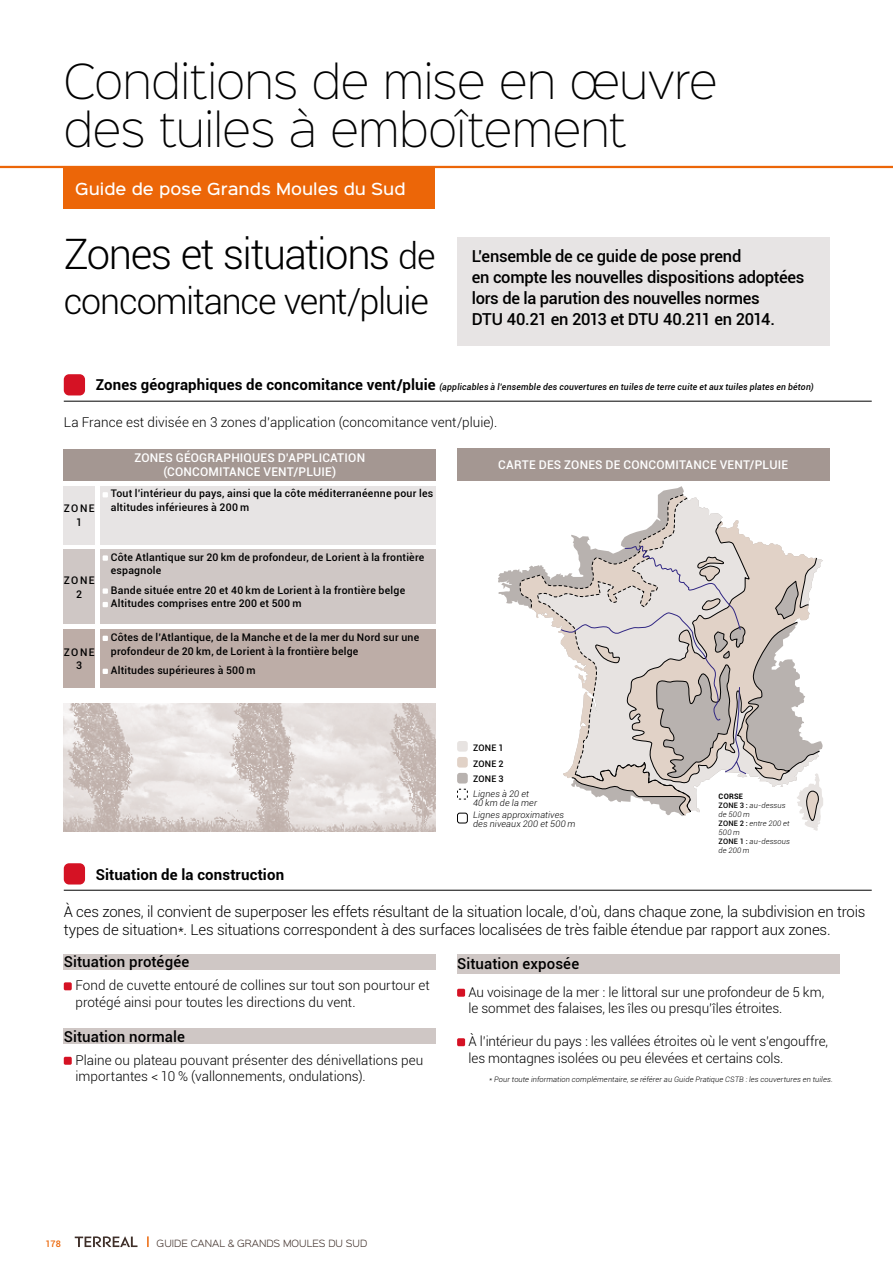
<style>
.page{position:relative;width:893px;height:1263px;background:#fff}
.page>*{position:absolute;margin:0;border:0;box-sizing:border-box;transform-origin:0 0}
.t1{font:43.5px/48px "Sinkin Sans 200 X Light";letter-spacing:-.015em;color:#000}
.t2{font:300 42px "Roboto";letter-spacing:-.035em;color:#000}
.t3{font:300 36px "Roboto";letter-spacing:-.035em;color:#000}
.t4{font:500 16.5px/21px "Roboto";letter-spacing:-.015em;color:#000}
.t5{font:300 15px/18px "Roboto";letter-spacing:-.01em;color:#000}
.t6{font:500 15px "Roboto";letter-spacing:.005em;color:#000}
.t7{font:500 15px "Sinkin Sans 500";color:#fff}
.t8{font:700 15px "Roboto";letter-spacing:.01em;color:#000}
.t9{font:300 13.5px/16.5px "Roboto";letter-spacing:-.005em;color:#000}
.t10{font:500 12px/13.5px "Roboto";letter-spacing:.02em;color:#fff;text-align:center}
.t11{font:500 10.5px/13.5px "Roboto";letter-spacing:.02em;color:#000}
.t12{font:italic 500 9px "Roboto";letter-spacing:.025em;color:#000;scale:.95 1}
.t13{font:italic 300 9px/9px "Roboto";letter-spacing:.015em;color:#000}
.t14{font:300 9px "Sinkin Sans 300";color:#3f2f29}
.t15{font:500 9px/15.9px "Roboto";letter-spacing:.025em;color:#000;text-align:justify}
.t16{font:500 9px "Roboto";color:#ec6608}
.t17{font:italic 300 7.5px/9px "Roboto";letter-spacing:.015em;color:#000}
.s1{font-size:36px}
.s2{font-weight:700;font-style:normal;font-size:15px}
.s3{font-weight:700;font-style:normal}
.s4{font-weight:500;font-style:normal}
</style>
<div class="page">
<svg style="left:75px;top:1236px;width:62px;height:11px"></svg>
<svg style="left:147px;top:1236px;width:2px;height:11px"></svg>
<div style="left:64px;top:168px;width:371px;height:41px;background:#ec6608"></div>
<hr style="left:0;top:166px;width:893px;height:2px;background:#ec6608">
<hr style="left:64px;top:401px;width:808px;height:1px;background:#000">
<div style="left:64px;top:374px;width:21px;height:21px;background:#d51224;border-radius:5px"></div>
<div style="left:64px;top:982px;width:8px;height:8px;background:#d51224;border-radius:2px"></div>
<div style="left:64px;top:1057px;width:8px;height:8px;background:#d51224;border-radius:2px"></div>
<div style="left:457px;top:989px;width:8px;height:8px;background:#d51224;border-radius:2px"></div>
<div style="left:457px;top:1038px;width:8px;height:8px;background:#d51224;border-radius:2px"></div>
<hr style="left:64px;top:890px;width:808px;height:1px;background:#000">
<div style="left:64px;top:863px;width:21px;height:21px;background:#d51224;border-radius:5px"></div>
<div style="left:457px;top:449px;width:372px;height:32px;background:#a49792"></div>
<div style="left:64px;top:954px;width:372px;height:15px;background:#cfc7c5"></div>
<div style="left:64px;top:1028px;width:372px;height:16px;background:#cfc7c5"></div>
<div style="left:457px;top:954px;width:383px;height:19px;background:#cfc7c5"></div>
<svg style="left:498px;top:486px;width:325px;height:264px"></svg>
<svg style="left:820px;top:558px;width:3px;height:61px"></svg>
<svg style="left:747px;top:521px;width:73px;height:266px"></svg>
<svg style="left:520px;top:495px;width:227px;height:321px"></svg>
<svg style="left:797px;top:773px;width:26px;height:58px"></svg>
<div style="left:457px;top:741px;width:11px;height:11px;background:#e7e3e1;border-radius:3px"></div>
<div style="left:457px;top:757px;width:11px;height:10px;background:#e1d2c7;border-radius:3px"></div>
<div style="left:457px;top:773px;width:11px;height:10px;background:#b8b2af;border-radius:3px"></div>
<svg style="left:457px;top:788px;width:11px;height:12px"></svg>
<div style="left:457px;top:813px;width:11px;height:10px;border:1px solid #000;border-radius:2px"></div>
<div style="left:64px;top:486px;width:31px;height:58px;background:#e7e4e4"></div>
<div style="left:64px;top:550px;width:31px;height:74px;background:#cfc7c5"></div>
<div style="left:64px;top:629px;width:31px;height:59px;background:#bdada7"></div>
<div style="left:100px;top:486px;width:336px;height:58px;background:#e7e4e4"></div>
<svg style="left:103px;top:492px;width:5px;height:5px"></svg>
<div style="left:100px;top:549px;width:336px;height:75px;background:#cfc7c5"></div>
<svg style="left:103px;top:555px;width:5px;height:6px"></svg>
<svg style="left:103px;top:588px;width:5px;height:6px"></svg>
<svg style="left:103px;top:602px;width:5px;height:5px"></svg>
<div style="left:100px;top:629px;width:336px;height:59px;background:#bdada7"></div>
<svg style="left:103px;top:636px;width:5px;height:5px"></svg>
<svg style="left:103px;top:669px;width:5px;height:5px"></svg>
<div style="left:64px;top:449px;width:372px;height:31px;background:#a49792"></div>
<img style="left:64px;top:704px;width:372px;height:127px">
<div style="left:457px;top:237px;width:372px;height:108px;background:#e7e4e4"></div>
<h1 class="t1" style="left:64px;top:54px;width:655px">Conditions de mise en œuvre des tuiles à emboîtement</h1>
<p class="t7" style="left:75px;top:176px;width:332px">Guide de pose Grands Moules du Sud</p>
<h2 class="t2" style="left:64px;top:225px;width:373px">Zones et situations <span class="s1">de</span></h2>
<h3 class="t3" style="left:64px;top:276px;width:367px">concomitance vent/pluie</h3>
<p class="t4" style="left:472px;top:245px;width:334px">L’ensemble de ce guide de pose prend<br>en compte les nouvelles dispositions adoptées lors de la parution des nouvelles normes<br>DTU 40.21 en 2013 et DTU 40.211 en 2014.</p>
<p class="t12" style="left:96px;top:381px;width:757px"><span class="s2">Zones géographiques de concomitance vent/pluie</span> (applicables à l’ensemble des couvertures en tuiles de terre cuite et aux tuiles plates en béton)</p>
<p class="t9" style="left:64px;top:413px;width:435px">La France est divisée en 3 zones d’application (concomitance vent/pluie).</p>
<p class="t11" style="left:64px;top:501px;width:33px;text-align:center">ZONE<br>1</p>
<p class="t11" style="left:64px;top:573px;width:33px;text-align:center">ZONE<br>2</p>
<p class="t11" style="left:64px;top:645px;width:33px;text-align:center">ZONE<br>3</p>
<p class="t10" style="left:135px;top:451px;width:232px">ZONES GÉOGRAPHIQUES D’APPLICATION (CONCOMITANCE VENT/PLUIE)</p>
<p class="t11" style="left:111px;top:487px;width:324px">Tout l’intérieur du pays, ainsi que la côte méditerranéenne pour les altitudes inférieures à 200 m</p>
<p class="t11" style="left:111px;top:550px;width:315px">Côte Atlantique sur 20 km de profondeur, de Lorient à la frontière espagnole</p>
<p class="t11" style="left:111px;top:583px;width:296px">Bande située entre 20 et 40 km de Lorient à la frontière belge<br>Altitudes comprises entre 200 et 500 m</p>
<p class="t11" style="left:111px;top:630px;width:310px">Côtes de l’Atlantique, de la Manche et de la mer du Nord sur une profondeur de 20 km, de Lorient à la frontière belge</p>
<p class="t11" style="left:111px;top:663px;width:146px">Altitudes supérieures à 500 m</p>
<p class="t8" style="left:96px;top:863px;width:190px">Situation de la construction</p>
<p class="t10" style="left:498px;top:458px;width:291px">CARTE DES ZONES DE CONCOMITANCE VENT/PLUIE</p>
<p class="t15" style="left:473px;top:739px;width:32px">ZONE 1<br>ZONE 2<br>ZONE 3</p>
<p class="t13" style="left:473px;top:789px;width:66px">Lignes à 20 et<br>40 km de la mer</p>
<p class="t13" style="left:473px;top:810px;width:104px">Lignes approximatives des niveaux 200 et 500 m</p>
<p class="t17" style="left:719px;top:791px;width:73px"><span class="s3">CORSE<br></span><span class="s4">ZONE 3 :</span> au-dessus de 500 m<br><span class="s4">ZONE 2 :</span> entre 200 et<br>500 m<br><span class="s4">ZONE 1 :</span> au-dessous de 200 m</p>
<p class="t5" style="left:64px;top:902px;width:803px">À ces zones, il convient de superposer les effets résultant de la situation locale, d’où, dans chaque zone, la subdivision en trois types de situation*. Les situations correspondent à des surfaces localisées de très faible étendue par rapport aux zones.</p>
<p class="t6" style="left:64px;top:951px;width:127px">Situation protégée</p>
<p class="t9" style="left:75px;top:977px;width:356px">Fond de cuvette entouré de collines sur tout son pourtour et protégé ainsi pour toutes les directions du vent.</p>
<p class="t6" style="left:64px;top:1026px;width:123px">Situation normale</p>
<p class="t9" style="left:75px;top:1051px;width:349px">Plaine ou plateau pouvant présenter des dénivellations peu importantes &lt; 10 % (vallonnements, ondulations).</p>
<p class="t6" style="left:457px;top:953px;width:124px">Situation exposée</p>
<p class="t9" style="left:468px;top:983px;width:357px">Au voisinage de la mer : le littoral sur une profondeur de 5 km, le sommet des falaises, les îles ou presqu’îles étroites.</p>
<p class="t9" style="left:468px;top:1033px;width:361px">À l’intérieur du pays : les vallées étroites où le vent s’engouffre, les montagnes isolées ou peu élevées et certains cols.</p>
<p class="t17" style="left:489px;top:1074px;width:345px">* Pour toute information complémentaire, se référer au Guide Pratique CSTB : les couvertures en tuiles.</p>
<p class="t16" style="left:45px;top:1238px;width:17px">178</p>
<p class="t14" style="left:157px;top:1236px;width:212px">GUIDE CANAL &amp; GRANDS MOULES DU SUD</p>
</div>
